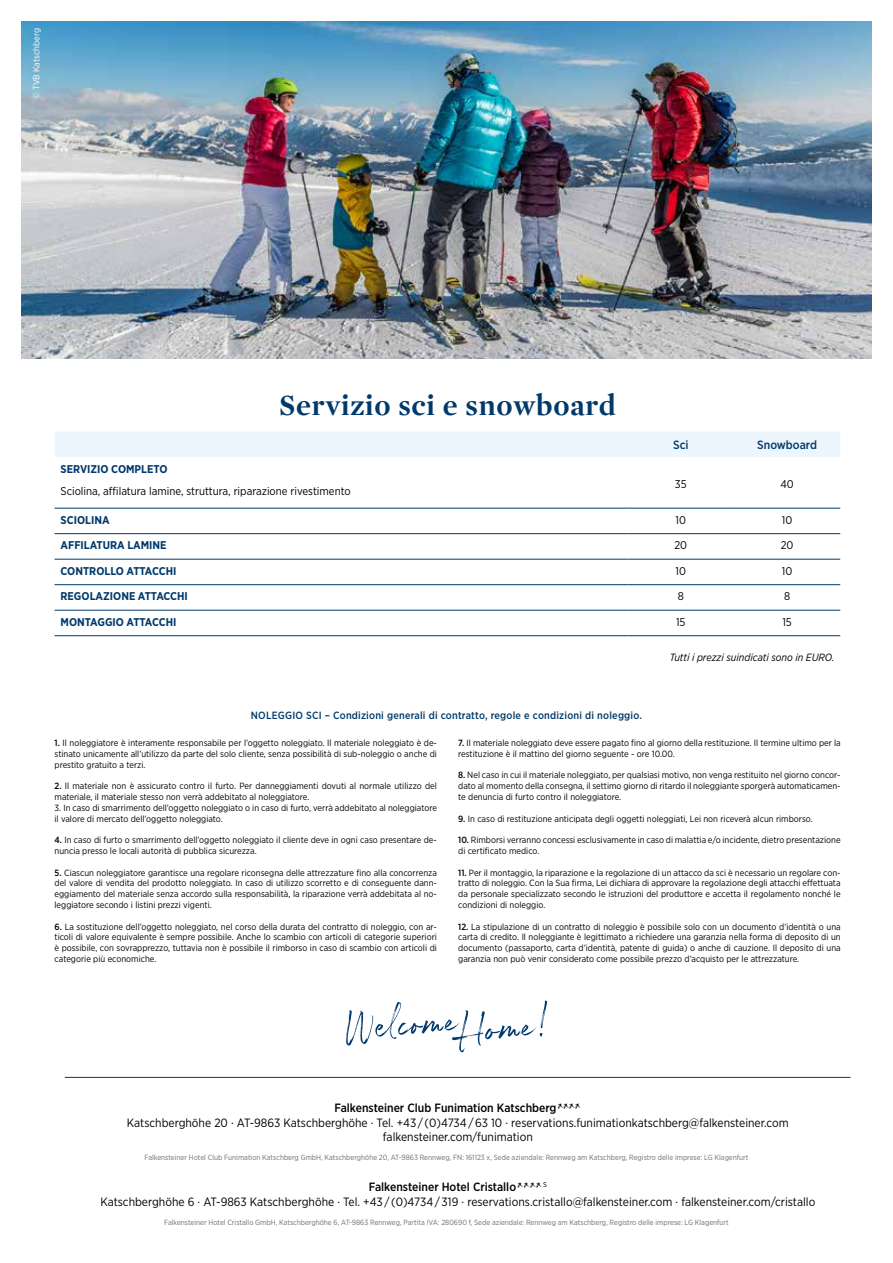
<style>
.page{position:relative;width:893px;height:1263px;background:#fff}
.page>*{position:absolute;margin:0;border:0;box-sizing:border-box;transform-origin:0 0}
.t1{font:700 30px "Mercury Display";letter-spacing:.025em;color:#00396b}
.t2{font:12px/14.4px "Gotham Narrow";color:#000;text-align:center}
.t3{font:500 12px "Gotham Narrow";color:#00396b}
.t4{font:700 11.25px "Gotham Narrow";color:#00396b}
.t5{font:11.25px "Gotham Narrow";color:#000}
.t6{font:500 10.5px "Gotham Narrow";letter-spacing:.02em;color:#00396b}
.t7{font:italic 10.5px "Gotham Narrow";color:#000}
.t8{font:9px/10.8px "Gotham Narrow";color:#000;text-align:justify}
.t9{font:9px "Gotham Narrow";color:#fff}
.t10{font:7.5px "Gotham Narrow";color:#706f6f}
.s1{font-weight:500}
.s2{font-family:"Falkensteiner Sym"}
</style>
<div class="page">
<img style="left:21px;top:21px;width:851px;height:337px">
<svg style="left:346px;top:1000px;width:201px;height:52px"></svg>
<div style="left:55px;top:432px;width:785px;height:25px;background:#edf5fd"></div>
<hr style="left:55px;top:508px;width:573px;height:1px;background:#00396b">
<hr style="left:628px;top:508px;width:106px;height:1px;background:#00396b">
<hr style="left:734px;top:508px;width:106px;height:1px;background:#00396b">
<hr style="left:55px;top:533px;width:573px;height:1px;background:#00396b">
<hr style="left:628px;top:533px;width:106px;height:1px;background:#00396b">
<hr style="left:734px;top:533px;width:106px;height:1px;background:#00396b">
<hr style="left:55px;top:559px;width:573px;height:1px;background:#00396b">
<hr style="left:628px;top:559px;width:106px;height:1px;background:#00396b">
<hr style="left:734px;top:559px;width:106px;height:1px;background:#00396b">
<hr style="left:55px;top:584px;width:573px;height:1px;background:#00396b">
<hr style="left:628px;top:584px;width:106px;height:1px;background:#00396b">
<hr style="left:734px;top:584px;width:106px;height:1px;background:#00396b">
<hr style="left:55px;top:610px;width:573px;height:1px;background:#00396b">
<hr style="left:628px;top:610px;width:106px;height:1px;background:#00396b">
<hr style="left:734px;top:610px;width:106px;height:1px;background:#00396b">
<hr style="left:55px;top:635px;width:573px;height:1px;background:#00396b">
<hr style="left:628px;top:635px;width:106px;height:1px;background:#00396b">
<hr style="left:734px;top:635px;width:106px;height:1px;background:#00396b">
<hr style="left:65px;top:1077px;width:785px;height:1px;background:#00396b">
<p class="t9" style="left:31px;top:99px;width:72px;rotate:-90deg">© TVB Katschberg</p>
<h1 class="t1" style="left:279px;top:387px;width:338px">Servizio sci e snowboard</h1>
<p class="t4" style="left:61px;top:461px;width:108px">SERVIZIO COMPLETO</p>
<p class="t5" style="left:61px;top:484px;width:292px">Sciolina, affilatura lamine, struttura, riparazione rivestimento</p>
<h2 class="t3" style="left:673px;top:437px;width:17px">Sci</h2>
<h2 class="t3" style="left:757px;top:437px;width:61px">Snowboard</h2>
<p class="t5" style="left:675px;top:477px;width:13px">35</p>
<p class="t5" style="left:780px;top:477px;width:15px">40</p>
<p class="t4" style="left:61px;top:512px;width:51px">SCIOLINA</p>
<p class="t5" style="left:676px;top:513px;width:12px">10</p>
<p class="t5" style="left:782px;top:513px;width:12px">10</p>
<p class="t4" style="left:61px;top:538px;width:108px">AFFILATURA LAMINE</p>
<p class="t5" style="left:674px;top:538px;width:14px">20</p>
<p class="t5" style="left:781px;top:538px;width:14px">20</p>
<p class="t4" style="left:61px;top:563px;width:118px">CONTROLLO ATTACCHI</p>
<p class="t5" style="left:676px;top:564px;width:12px">10</p>
<p class="t5" style="left:782px;top:564px;width:12px">10</p>
<p class="t4" style="left:61px;top:589px;width:129px">REGOLAZIONE ATTACCHI</p>
<p class="t5" style="left:678px;top:589px;width:8px">8</p>
<p class="t5" style="left:784px;top:589px;width:8px">8</p>
<p class="t4" style="left:61px;top:614px;width:117px">MONTAGGIO ATTACCHI</p>
<p class="t5" style="left:676px;top:615px;width:11px">15</p>
<p class="t5" style="left:782px;top:615px;width:11px">15</p>
<p class="t6" style="left:251px;top:708px;width:393px">NOLEGGIO SCI – Condizioni generali di contratto, regole e condizioni di noleggio.</p>
<p class="t7" style="left:670px;top:651px;width:166px">Tutti i prezzi suindicati sono in EURO.</p>
<p class="t8" style="left:55px;top:737px;width:384px"><span class="s1">1.</span> Il noleggiatore è interamente responsabile per l’oggetto noleggiato. Il materiale noleggiato è de&shy;stinato unicamente all’utilizzo da parte del solo cliente, senza possibilità di sub-noleggio o anche di prestito gratuito a terzi.</p>
<p class="t8" style="left:55px;top:780px;width:384px"><span class="s1">2.</span> Il materiale non è assicurato contro il furto. Per danneggiamenti dovuti al normale utilizzo del materiale, il materiale stesso non verrà addebitato al noleggiatore.</p>
<p class="t8" style="left:55px;top:802px;width:384px">3. In caso di smarrimento dell’oggetto noleggiato o in caso di furto, verrà addebitato al noleggiatore il valore di mercato dell’oggetto noleggiato.</p>
<p class="t8" style="left:55px;top:834px;width:384px"><span class="s1">4.</span> In caso di furto o smarrimento dell’oggetto noleggiato il cliente deve in ogni caso presentare de&shy;nuncia presso le locali autorità di pubblica sicurezza.</p>
<p class="t8" style="left:55px;top:867px;width:384px"><span class="s1">5.</span> Ciascun noleggiatore garantisce una regolare riconsegna delle attrezzature fino alla concorrenza del valore di vendita del prodotto noleggiato. In caso di utilizzo scorretto e di conseguente dann&shy;eggiamento del materiale senza accordo sulla responsabilità, la riparazione verrà addebitata al no&shy;leggiatore secondo i listini prezzi vigenti.</p>
<p class="t8" style="left:55px;top:921px;width:384px"><span class="s1">6.</span> La sostituzione dell’oggetto noleggiato, nel corso della durata del contratto di noleggio, con ar&shy;ticoli di valore equivalente è sempre possibile. Anche lo scambio con articoli di categorie superiori è possibile, con sovrapprezzo, tuttavia non è possibile il rimborso in caso di scambio con articoli di categorie più economiche.</p>
<p class="t8" style="left:458px;top:737px;width:384px"><span class="s1">7.</span> Il materiale noleggiato deve essere pagato fino al giorno della restituzione. Il termine ultimo per la restituzione è il mattino del giorno seguente - ore 10.00.</p>
<p class="t8" style="left:458px;top:770px;width:384px"><span class="s1">8.</span> Nel caso in cui il materiale noleggiato, per qualsiasi motivo, non venga restituito nel giorno concor&shy;dato al momento della consegna, il settimo giorno di ritardo il noleggiante sporgerà automaticamen&shy;te denuncia di furto contro il noleggiatore.</p>
<p class="t8" style="left:458px;top:813px;width:356px"><span class="s1">9.</span> In caso di restituzione anticipata degli oggetti noleggiati, Lei non riceverà alcun rimborso.</p>
<p class="t8" style="left:458px;top:834px;width:384px"><span class="s1">10.</span> Rimborsi verranno concessi esclusivamente in caso di malattia e/o incidente, dietro presentazione di certificato medico.</p>
<p class="t8" style="left:458px;top:867px;width:384px"><span class="s1">11.</span> Per il montaggio, la riparazione e la regolazione di un attacco da sci è necessario un regolare con&shy;tratto di noleggio. Con la Sua firma, Lei dichiara di approvare la regolazione degli attacchi effettuata da personale specializzato secondo le istruzioni del produttore e accetta il regolamento nonché le condizioni di noleggio.</p>
<p class="t8" style="left:458px;top:921px;width:384px"><span class="s1">12.</span> La stipulazione di un contratto di noleggio è possibile solo con un documento d’identità o una carta di credito. Il noleggiante è legittimato a richiedere una garanzia nella forma di deposito di un documento (passaporto, carta d’identità, patente di guida) o anche di cauzione. Il deposito di una garanzia non può venir considerato come possibile prezzo d’acquisto per le attrezzature.</p>
<h2 class="t2" style="left:127px;top:1100px;width:663px"><span class="s1">Falkensteiner Club Funimation Katschberg</span> <span class="s2">ffff<br></span>Katschberghöhe 20 · AT-9863 Katschberghöhe · Tel. +43 / (0)4734 / 63 10 · reservations.funimationkatschberg@falkensteiner.com falkensteiner.com/funimation</h2>
<p class="t10" style="left:144px;top:1153px;width:605px">Falkensteiner Hotel Club Funimation Katschberg GmbH, Katschberghöhe 20, AT-9863 Rennweg, FN: 161123 x, Sede aziendale: Rennweg am Katschberg, Registro delle imprese: LG Klagenfurt</p>
<h2 class="t2" style="left:100px;top:1179px;width:716px"><span class="s1">Falkensteiner Hotel Cristallo</span> <span class="s2">****</span><sup>S<br></sup>Katschberghöhe 6 · AT-9863 Katschberghöhe · Tel. +43 / (0)4734 / 319 · reservations.cristallo@falkensteiner.com · falkensteiner.com/cristallo</h2>
<p class="t10" style="left:164px;top:1217px;width:566px">Falkensteiner Hotel Cristallo GmbH, Katschberghöhe 6, AT-9863 Rennweg, Partita IVA: 280690 f, Sede aziendale: Rennweg am Katschberg, Registro delle imprese: LG Klagenfurt</p>
</div>
